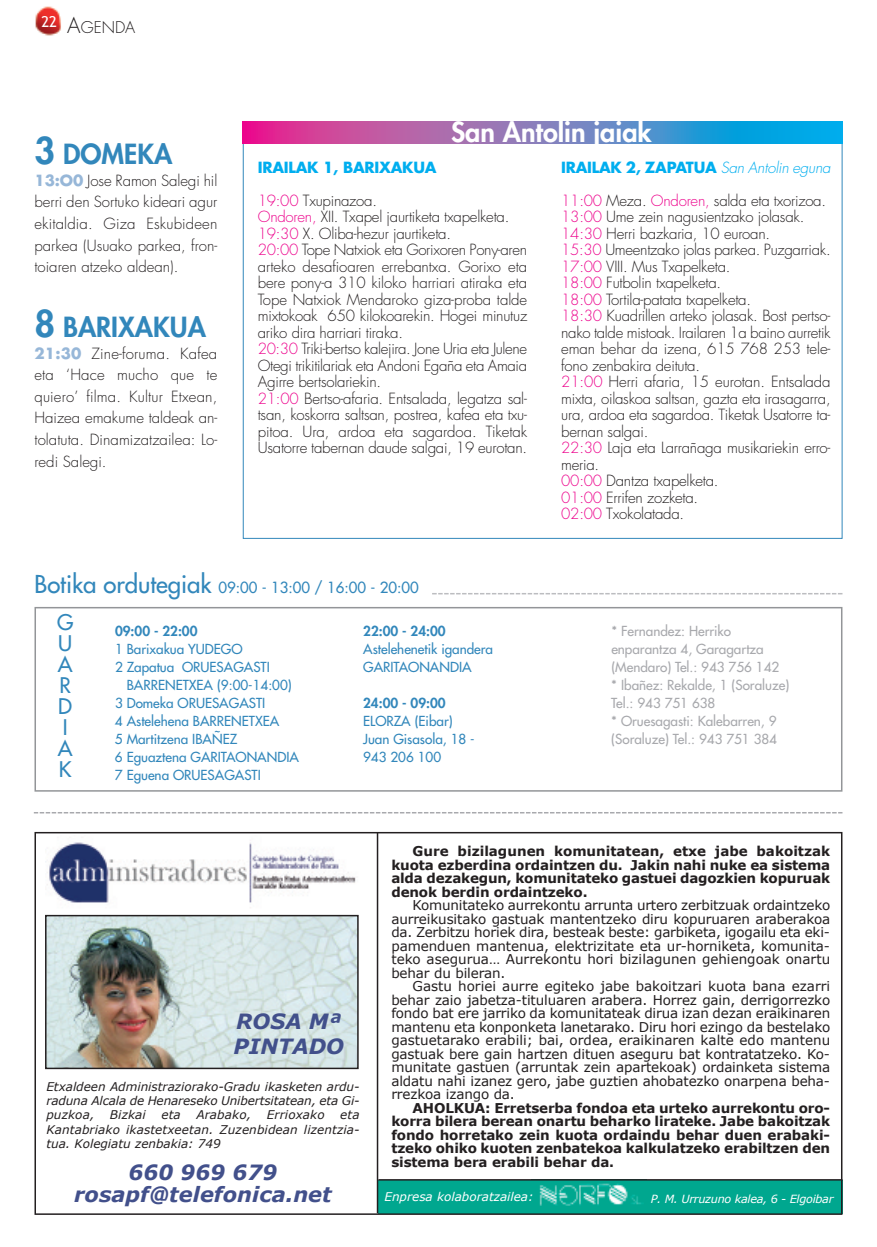
<style>
.page{position:relative;width:877px;height:1247px;background:#fff}
.page>*{position:absolute;margin:0;border:0;box-sizing:border-box;transform-origin:0 0}
.t1{font:800 27px "Futura";color:#3287bb}
.t2{font:800 27px "Futura";color:#fff}
.t3{font:italic 700 21px/22.5px "Verdana";color:#42508b;text-align:center}
.t4{font:21px/21px "Futura";color:#3287bb}
.t5{font:300 15.75px "Futura";color:#231f20}
.t6{font:300 15px/16.5px "Futura";letter-spacing:-.015em;color:#231f20;text-align:justify}
.t7{font:700 15px "Futura";letter-spacing:-.015em;color:#00aeef}
.t8{font:15px "Futura";color:#3287bb}
.t9{font:13.5px/13.5px "Verdana";letter-spacing:-.01em;color:#231f20;text-align:justify}
.t10{font:700 13.5px/13.5px "Verdana";letter-spacing:-.01em;color:#231f20;text-align:justify}
.t11{font:13.5px/18px "Futura";color:#3287bb}
.t12{font:13.5px/18px "Futura";color:#a8a9ad}
.t13{font:800 13.5px "Futura";color:#3287bb}
.t14{font:italic 12px/14.4px "Verdana";color:#231f20;text-align:justify}
.t15{font:italic 12px "Verdana";color:#fff}
.t16{font:italic 11.25px "Verdana";letter-spacing:-.025em;color:#fff}
.s1{font-size:21px}
.s2{font-size:36px}
.s3{font-weight:700;color:#97b7d8}
.s4{color:#ed028c}
.s5{font-weight:300;font-style:italic}
.s6{font-size:24px}
</style>
<div class="page">
<img style="left:35px;top:6px;width:26px;height:30px">
<svg style="left:34px;top:812px;width:808px;height:1px"></svg>
<div style="left:34px;top:607px;width:808px;height:185px;border:2px solid #939598"></div>
<svg style="left:243px;top:122px;width:599px;height:21px;background:#7777bc"></svg>
<div style="left:378px;top:1180px;width:464px;height:33px;background:#00a78f"></div>
<img style="left:531px;top:1180px;width:115px;height:26px">
<div style="left:34px;top:832px;width:808px;height:383px;border:2px solid #231f20"></div>
<img style="left:48px;top:918px;width:308px;height:148px">
<div style="left:45px;top:915px;width:314px;height:154px;border:2px solid #231f20"></div>
<img style="left:47px;top:840px;width:309px;height:63px">
<hr style="left:377px;top:833px;width:1px;height:380px;background:#231f20">
<hr style="left:378px;top:1179px;width:464px;height:1px;background:#231f20">
<svg style="left:432px;top:593px;width:410px;height:1px"></svg>
<p class="t5" style="left:41px;top:20px;width:95px"><sup>22</sup> <span class="s1">A</span>GENDA</p>
<h1 class="t1" style="left:34px;top:141px;width:139px"><span class="s2">3</span> DOMEKA</h1>
<p class="t6" style="left:34px;top:171px;width:184px;line-height:21.6px"><span class="s3">13:O0</span> Jose Ramon Salegi hil berri den Sortuko kideari agur ekitaldia. Giza Eskubideen parkea (Usuako parkea, fron&shy;toiaren atzeko aldean).</p>
<h1 class="t1" style="left:34px;top:314px;width:173px"><span class="s2">8</span> BARIXAKUA</h1>
<p class="t6" style="left:34px;top:343px;width:184px;line-height:21.6px"><span class="s3">21:30</span> Zine-foruma. Kafea eta ‘Hace mucho que te quiero’ filma. Kultur Etxean, Haizea emakume taldeak an&shy;tolatuta. Dinamizatzailea: Lo&shy;redi Salegi.</p>
<h1 class="t2" style="left:451px;top:120px;width:202px">San Antolin jaiak</h1>
<p class="t7" style="left:258px;top:160px;width:180px">IRAILAK 1, BARIXAKUA</p>
<p class="t6" style="left:258px;top:193px;width:271px;text-align:left"><span class="s4">19:00</span> Txupinazoa.<br><span class="s4">Ondoren,</span> XII. Txapel jaurtiketa txapelketa.<br><span class="s4">19:30</span> X. Oliba-hezur jaurtiketa.<br><span class="s4">20:00</span> Tope Natxiok eta Gorixoren Pony-aren arteko desafioaren errebantxa. Gorixo eta bere pony-a 310 kiloko harriari atiraka eta Tope Natxiok Mendaroko giza-proba talde mixtokoak 650 kilokoarekin. Hogei minutuz ariko dira harriari tiraka.<br><span class="s4">20:30</span> Triki-bertso kalejira. Jone Uria eta Julene Otegi trikitilariak eta Andoni Egaña eta Amaia Agirre bertsolariekin.<br><span class="s4">21:00</span> Bertso-afaria. Entsalada, legatza sal&shy;tsan, koskorra saltsan, postrea, kafea eta txu&shy;pitoa. Ura, ardoa eta sagardoa. Tiketak Usatorre tabernan daude salgai, 19 eurotan.</p>
<p class="t7" style="left:561px;top:160px;width:271px">IRAILAK 2, ZAPATUA <span class="s5">San Antolin eguna</span></p>
<p class="t6" style="left:561px;top:193px;width:271px;text-align:left"><span class="s4">11:00</span> Meza. <span class="s4">Ondoren,</span> salda eta txorizoa.<br><span class="s4">13:00</span> Ume zein nagusientzako jolasak.<br><span class="s4">14:30</span> Herri bazkaria, 10 euroan.<br><span class="s4">15:30</span> Umeentzako jolas parkea. Puzgarriak.<br><span class="s4">17:00</span> VIII. Mus Txapelketa.<br><span class="s4">18:00</span> Futbolin txapelketa.<br><span class="s4">18:00</span> Tortila-patata txapelketa.<br><span class="s4">18:30</span> Kuadrillen arteko jolasak. Bost pertso&shy;nako talde mistoak. Irailaren 1a baino aurretik eman behar da izena, 615 768 253 tele&shy;fono zenbakira deituta.<br><span class="s4">21:00</span> Herri afaria, 15 eurotan. Entsalada mixta, oilaskoa saltsan, gazta eta irasagarra, ura, ardoa eta sagardoa. Tiketak Usatorre ta&shy;bernan salgai.<br><span class="s4">22:30</span> Laja eta Larrañaga musikariekin erro&shy;meria.<br><span class="s4">00:00</span> Dantza txapelketa.<br><span class="s4">01:00</span> Errifen zozketa.<br><span class="s4">02:00</span> Txokolatada.</p>
<p class="t8" style="left:34px;top:580px;width:386px"><span class="s6">Botika ordutegiak</span> 09:00 - 13:00 / 16:00 - 20:00</p>
<h2 class="t4" style="left:57px;top:613px;width:18px">G<br>U<br>A<br>R<br>D<br>I<br>A<br>K</h2>
<p class="t13" style="left:115px;top:624px;width:84px">09:00 - 22:00</p>
<p class="t11" style="left:115px;top:641px;width:129px">1 Barixakua YUDEGO</p>
<p class="t11" style="left:115px;top:659px;width:156px">2 Zapatua ORUESAGASTI</p>
<p class="t11" style="left:127px;top:677px;width:167px">BARRENETXEA (9:00-14:00)</p>
<p class="t11" style="left:115px;top:695px;width:152px">3 Domeka ORUESAGASTI</p>
<p class="t11" style="left:115px;top:713px;width:166px">4 Astelehena BARRENETXEA</p>
<p class="t11" style="left:115px;top:731px;width:124px">5 Martitzena IBAÑEZ</p>
<p class="t11" style="left:115px;top:749px;width:185px">6 Eguaztena GARITAONANDIA</p>
<p class="t11" style="left:115px;top:767px;width:147px">7 Eguena ORUESAGASTI</p>
<p class="t13" style="left:363px;top:624px;width:84px">22:00 - 24:00</p>
<p class="t11" style="left:363px;top:641px;width:131px">Astelehenetik igandera<br>GARITAONANDIA</p>
<p class="t13" style="left:363px;top:696px;width:84px">24:00 - 09:00</p>
<p class="t11" style="left:363px;top:713px;width:113px">ELORZA (Eibar)<br>Juan Gisasola, 18 -<br>943 206 100</p>
<p class="t12" style="left:611px;top:623px;width:179px">* Fernandez: Herriko enparantza 4, Garagartza (Mendaro) Tel.: 943 756 142<br>* Ibañez: Rekalde, 1 (Soraluze)<br>Tel.: 943 751 638<br>* Oruesagasti: Kalebarren, 9 (Soraluze) Tel.: 943 751 384</p>
<h2 class="t3" style="left:233px;top:1007px;width:112px;line-height:25.2px;text-align:left">ROSA Mª<br>PINTADO</h2>
<p class="t14" style="left:46px;top:1078px;width:315px">Etxaldeen Administraziorako-Gradu ikasketen ardu&shy;raduna Alcala de Henareseko Unibertsitatean, eta Gi&shy;puzkoa,</p>
<p class="t14" style="left:110px;top:1107px;width:37px">Bizkai</p>
<p class="t14" style="left:161px;top:1107px;width:21px">eta</p>
<p class="t14" style="left:196px;top:1107px;width:56px">Arabako,</p>
<p class="t14" style="left:267px;top:1107px;width:60px">Errioxako</p>
<p class="t14" style="left:46px;top:1107px;width:315px;text-indent:294px">eta Kantabriako ikastetxeetan. Zuzenbidean lizentzia&shy;tua. Kolegiatu zenbakia: 749</p>
<h2 class="t3" style="left:74px;top:1160px;width:259px">660 969 679 rosapf@telefonica.net</h2>
<p class="t10" style="left:391px;top:844px;width:440px;text-indent:21px">Gure bizilagunen komunitatean, etxe jabe bakoitzak kuota ezberdina ordaintzen du. Jakin nahi nuke ea sistema alda dezakegun, komunitateko gastuei dagozkien kopuruak denok berdin ordaintzeko.</p>
<p class="t9" style="left:391px;top:898px;width:440px;text-indent:21px">Komunitateko aurrekontu arrunta urtero zerbitzuak ordaintzeko aurreikusitako gastuak mantentzeko diru kopuruaren araberakoa da. Zerbitzu horiek dira, besteak beste: garbiketa, igogailu eta eki&shy;pamenduen mantenua, elektrizitate eta ur-horniketa, komunita&shy;teko asegurua… Aurrekontu hori bizilagunen gehiengoak onartu behar du bileran.</p>
<p class="t9" style="left:391px;top:979px;width:440px;text-indent:21px">Gastu horiei aurre egiteko jabe bakoitzari kuota bana ezarri behar zaio jabetza-tituluaren arabera. Horrez gain, derrigorrezko fondo bat ere jarriko da komunitateak dirua izan dezan eraikinaren mantenu eta konponketa lanetarako. Diru hori ezingo da bestelako gastuetarako erabili; bai, ordea, eraikinaren kalte edo mantenu gastuak bere gain hartzen dituen aseguru bat kontratatzeko. Ko&shy;munitate gastuen (arruntak zein apartekoak) ordainketa sistema aldatu nahi izanez gero, jabe guztien ahobatezko onarpena beha&shy;rrezkoa izango da.</p>
<p class="t10" style="left:391px;top:1100px;width:440px;text-indent:21px">AHOLKUA: Erretserba fondoa eta urteko aurrekontu oro&shy;korra bilera berean onartu beharko lirateke. Jabe bakoitzak fondo horretako zein kuota ordaindu behar duen erabaki&shy;tzeko ohiko kuoten zenbatekoa kalkulatzeko erabiltzen den sistema bera erabili behar da.</p>
<p class="t15" style="left:384px;top:1189px;width:151px">Enpresa kolaboratzailea:</p>
<p class="t16" style="left:651px;top:1191px;width:184px">P. M. Urruzuno kalea, 6 - Elgoibar</p>
</div>
